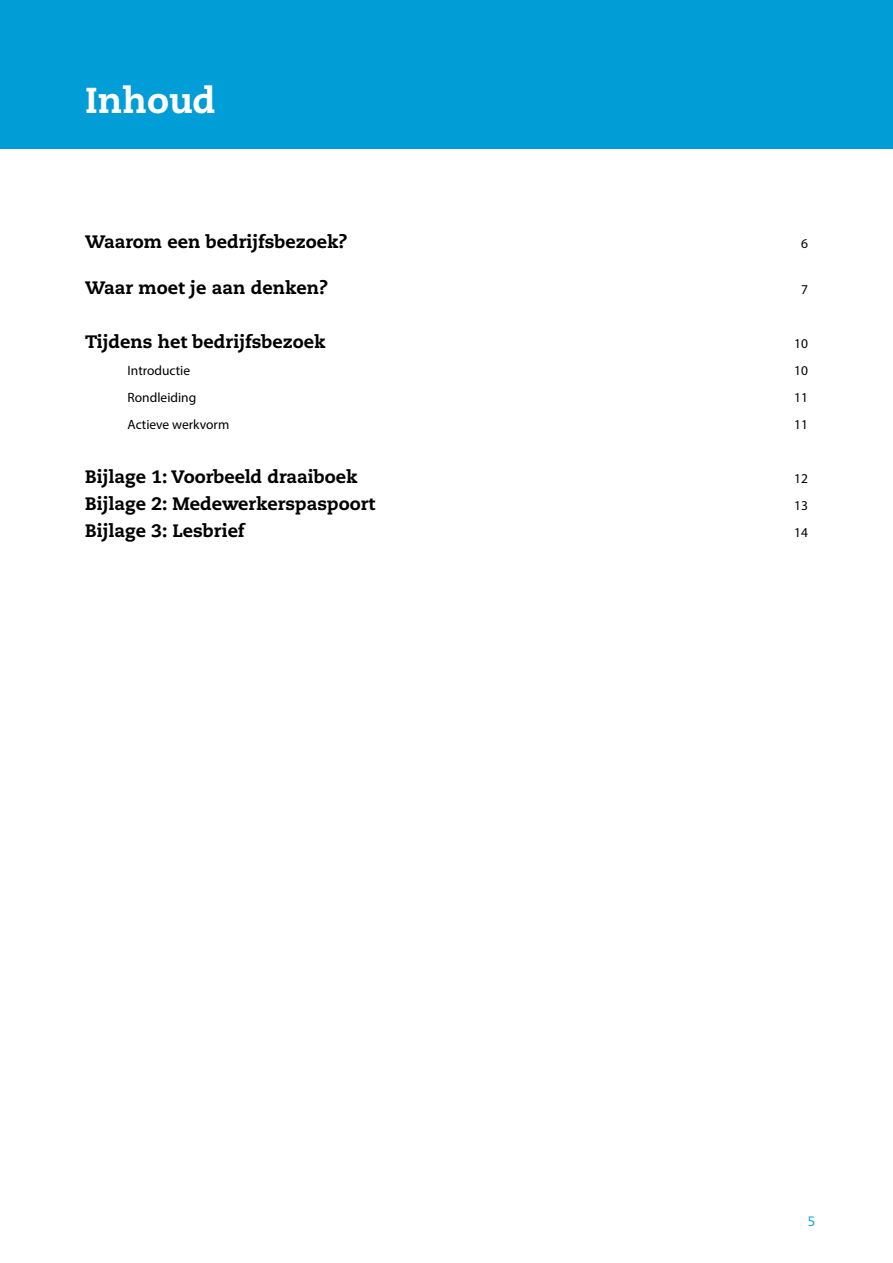
<style>
.page{position:relative;width:893px;height:1263px;background:#fff}
.page>*{position:absolute;margin:0;border:0;box-sizing:border-box;transform-origin:0 0}
.t1{font:800 36px "Caecilia LT Pro 85";color:#fff}
.t2{font:800 18px "Caecilia LT Pro 85";color:#000}
.t3{font:13.5px "Myriad Pro";color:#000}
.t4{font:13.5px "Caecilia LT Pro 55 Roman";color:#009dd6}
</style>
<div class="page">
<div style="left:0;top:0;width:893px;height:149px;background:#009dd6"></div>
<h1 class="t1" style="left:85px;top:75px;width:132px">Inhoud</h1>
<p class="t2" style="left:85px;top:229px;width:264px">Waarom een bedrijfsbezoek?</p>
<p class="t3" style="left:801px;top:235px;width:8px">6</p>
<p class="t2" style="left:85px;top:275px;width:244px">Waar moet je aan denken?</p>
<p class="t3" style="left:801px;top:281px;width:8px">7</p>
<p class="t2" style="left:85px;top:329px;width:242px">Tijdens het bedrijfsbezoek</p>
<p class="t3" style="left:794px;top:335px;width:15px">10</p>
<p class="t3" style="left:128px;top:362px;width:64px">Introductie</p>
<p class="t3" style="left:794px;top:362px;width:15px">10</p>
<p class="t3" style="left:128px;top:389px;width:70px">Rondleiding</p>
<p class="t3" style="left:794px;top:389px;width:15px">11</p>
<p class="t3" style="left:128px;top:416px;width:103px">Actieve werkvorm</p>
<p class="t3" style="left:794px;top:416px;width:15px">11</p>
<p class="t2" style="left:85px;top:464px;width:274px">Bijlage 1: Voorbeeld draaiboek</p>
<p class="t3" style="left:794px;top:470px;width:15px">12</p>
<p class="t2" style="left:85px;top:491px;width:292px">Bijlage 2: Medewerkerspaspoort</p>
<p class="t3" style="left:794px;top:497px;width:15px">13</p>
<p class="t2" style="left:85px;top:518px;width:161px">Bijlage 3: Lesbrief</p>
<p class="t3" style="left:794px;top:524px;width:15px">14</p>
<p class="t4" style="left:808px;top:1212px;width:9px">5</p>
</div>
